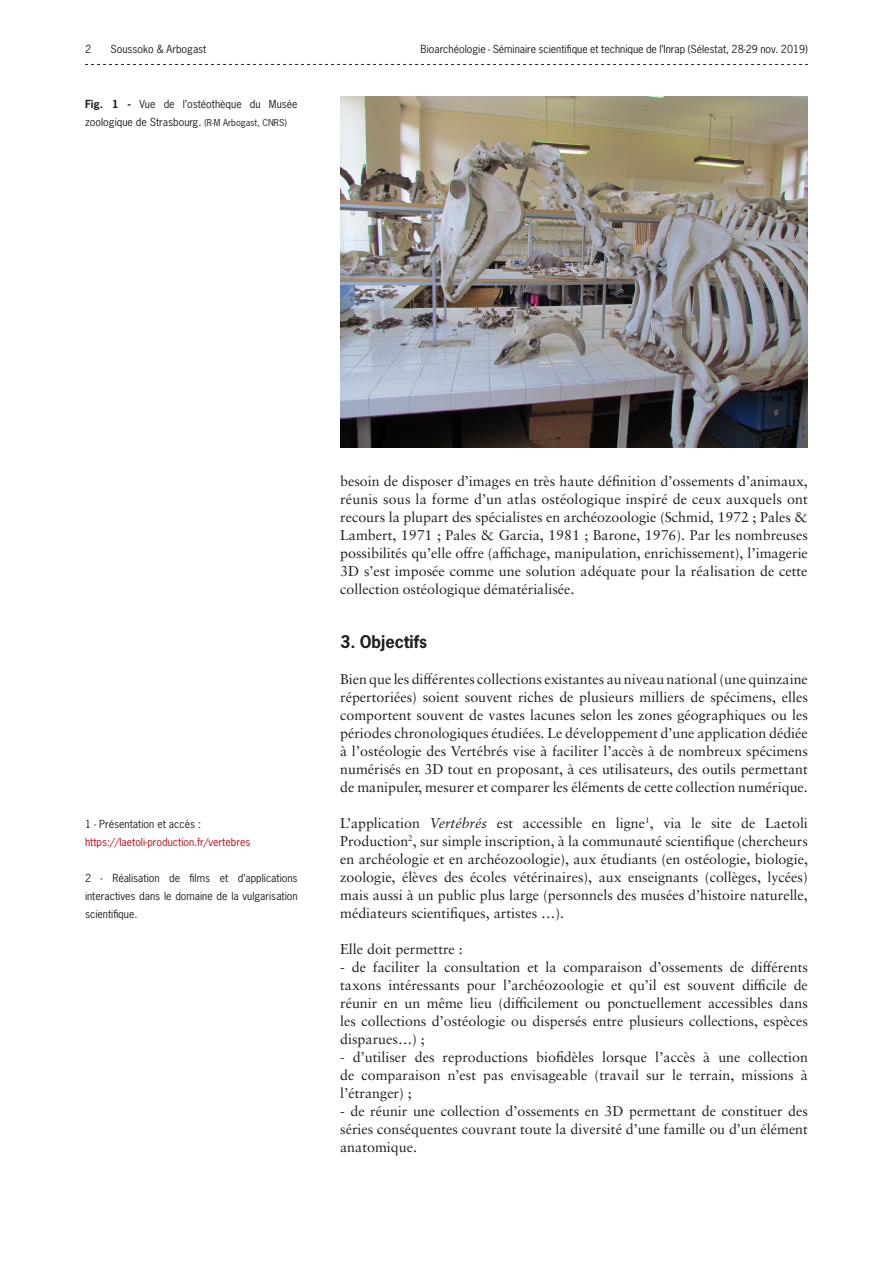
<style>
.page{position:relative;width:893px;height:1263px;background:#fff}
.page>*{position:absolute;margin:0;border:0;box-sizing:border-box;transform-origin:0 0}
.Titre_1_paragraphe{font:700 16.5px "News Gothic Std";color:#231f20}
.Texte{font:14.25px/18px "Sabon LT Pro";color:#231f20;text-align:justify}
.Titre_1_paragraphe-2{font:14.25px/18px "Sabon LT Pro";color:#231f20;text-align:justify}
.Légende{font:10.5px/18px "News Gothic Std";color:#231f20;text-align:justify}
.Légende-2{font:10.5px "News Gothic Std";color:#bf0c1d}
.s1{font-weight:700}
.s2{font-size:9px}
.s3{font-style:italic}
</style>
<div class="page">
<svg style="left:85px;top:64px;width:723px;height:1px"></svg>
<img style="left:340px;top:96px;width:468px;height:351px">
<p class="Légende" style="left:85px;top:39px;width:8px">2</p>
<p class="Légende" style="left:111px;top:39px;width:97px">Soussoko &amp; Arbogast</p>
<p class="Légende" style="left:421px;top:39px;width:389px">Bioarchéologie - Séminaire scientifique et technique de l’Inrap (Sélestat, 28-29 nov. 2019)</p>
<p class="Légende" style="left:85px;top:95px;width:214px"><span class="s1">Fig. 1 -</span> Vue de l’ostéothèque du Musée zoologique de Strasbourg. <span class="s2">(R-M Arbogast, CNRS)</span></p>
<p class="Légende" style="left:85px;top:815px;width:118px">1 - Présentation et accès :</p>
<p class="Légende-2" style="left:85px;top:835px;width:167px">https://laetoli-production.fr/vertebres</p>
<p class="Légende" style="left:85px;top:869px;width:214px">2 - Réalisation de films et d’applications interactives dans le domaine de la vulgarisation scientifique.</p>
<p class="Titre_1_paragraphe-2" style="left:340px;top:472px;width:469px">besoin de disposer d’images en très haute définition d’ossements d’animaux, réunis sous la forme d’un atlas ostéologique inspiré de ceux auxquels ont recours la plupart des spécialistes en archéozoologie (Schmid, 1972 ; Pales &amp; Lambert, 1971 ; Pales &amp; Garcia, 1981 ; Barone, 1976). Par les nombreuses possibilités qu’elle offre (affichage, manipulation, enrichissement), l’imagerie 3D s’est imposée comme une solution adéquate pour la réalisation de cette collection ostéologique dématérialisée.</p>
<p class="Titre_1_paragraphe" style="left:340px;top:631px;width:89px">3. Objectifs</p>
<p class="Texte" style="left:340px;top:670px;width:469px">Bien que les différentes collections existantes au niveau national (une quinzaine répertoriées) soient souvent riches de plusieurs milliers de spécimens, elles comportent souvent de vastes lacunes selon les zones géographiques ou les périodes chronologiques étudiées. Le développement d’une application dédiée à l’ostéologie des Vertébrés vise à faciliter l’accès à de nombreux spécimens numérisés en 3D tout en proposant, à ces utilisateurs, des outils permettant de manipuler, mesurer et comparer les éléments de cette collection numérique.</p>
<p class="Texte" style="left:340px;top:814px;width:469px">L’application <span class="s3">Vertébrés</span> est accessible en ligne<sup>1</sup>, via le site de Laetoli Production<sup>2</sup>, sur simple inscription, à la communauté scientifique (chercheurs en archéologie et en archéozoologie), aux étudiants (en ostéologie, biologie, zoologie, élèves des écoles vétérinaires), aux enseignants (collèges, lycées) mais aussi à un public plus large (personnels des musées d’histoire naturelle, médiateurs scientifiques, artistes …).</p>
<p class="Texte" style="left:340px;top:940px;width:124px">Elle doit permettre :</p>
<p class="Texte" style="left:340px;top:958px;width:469px">- de faciliter la consultation et la comparaison d’ossements de différents taxons intéressants pour l’archéozoologie et qu’il est souvent difficile de réunir en un même lieu (difficilement ou ponctuellement accessibles dans les collections d’ostéologie ou dispersés entre plusieurs collections, espèces disparues…) ;</p>
<p class="Texte" style="left:340px;top:1048px;width:469px">- d’utiliser des reproductions biofidèles lorsque l’accès à une collection de comparaison n’est pas envisageable (travail sur le terrain, missions à l’étranger) ;</p>
<p class="Texte" style="left:340px;top:1102px;width:469px">- de réunir une collection d’ossements en 3D permettant de constituer des séries conséquentes couvrant toute la diversité d’une famille ou d’un élément anatomique.</p>
</div>
